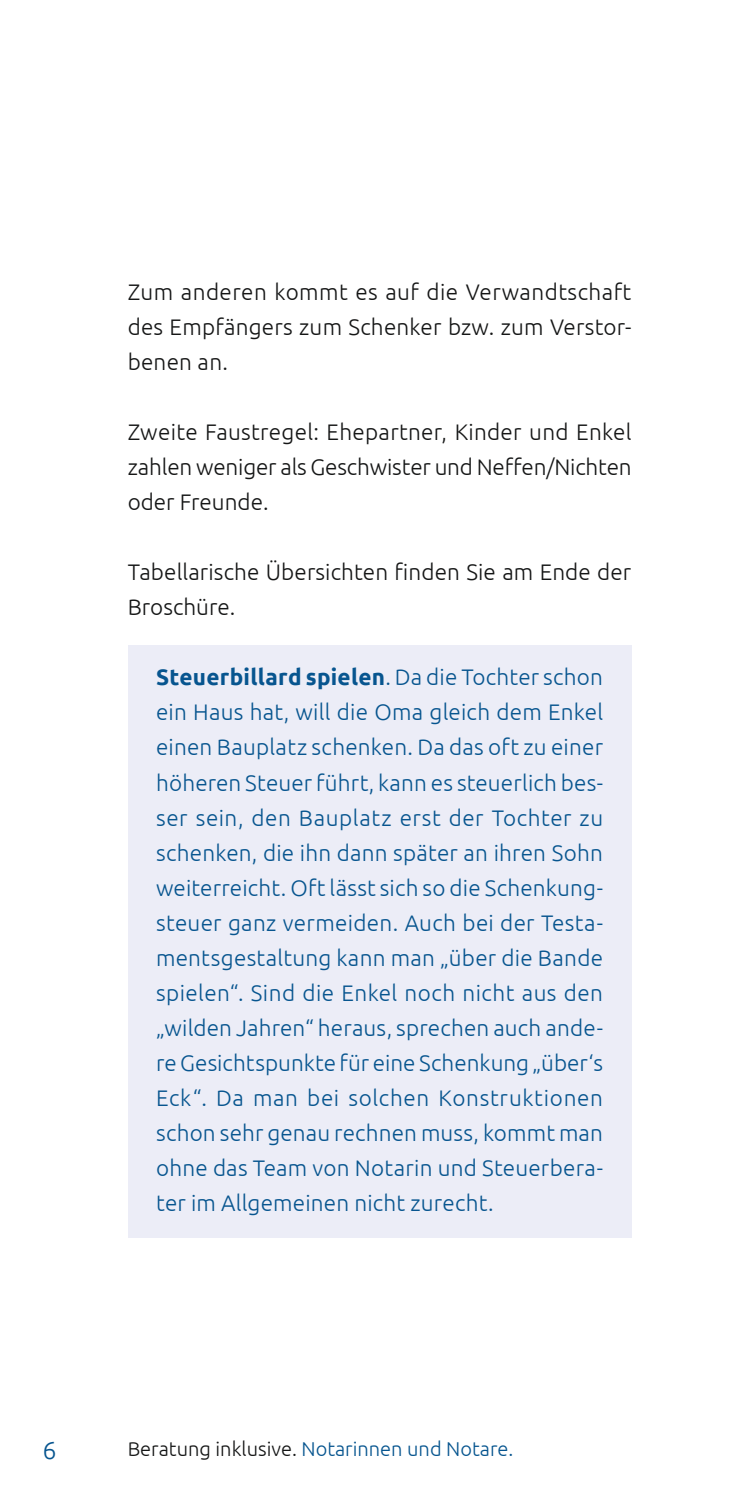
<style>
.page{position:relative;width:745px;height:1489px;background:#fff}
.page>*{position:absolute;margin:0;border:0;box-sizing:border-box;transform-origin:0 0}
.t1{font:300 25px "Ubuntu";color:#07558f}
.t2{font:300 22.5px/35px "Ubuntu";letter-spacing:.01em;color:#07558f;text-align:justify}
.t3{font:300 22.5px/35px "Ubuntu";letter-spacing:.005em;color:#151616;text-align:justify}
.t4{font:300 20px "Ubuntu";color:#07558f}
.s1{font-weight:700}
.s2{color:#151616}
</style>
<div class="page">
<div style="left:128px;top:645px;width:503px;height:592px;background:#ecedf7"></div>
<p class="t3" style="left:128px;top:274px;width:505px">Zum anderen kommt es auf die Verwandtschaft des Empfängers zum Schenker bzw. zum Verstor&shy;benen an.</p>
<p class="t3" style="left:128px;top:414px;width:505px">Zweite Faustregel: Ehepartner, Kinder und Enkel zahlen weniger als Geschwister und Neffen/Nichten oder Freunde.</p>
<p class="t3" style="left:128px;top:554px;width:505px">Tabellarische Übersichten finden Sie am Ende der<br>Broschüre.</p>
<p class="t2" style="left:156px;top:659px;width:448px"><span class="s1">Steuerbillard spielen</span>. Da die Tochter schon ein Haus hat, will die Oma gleich dem Enkel einen Bauplatz schenken. Da das oft zu einer höheren Steuer führt, kann es steuerlich bes&shy;ser sein, den Bauplatz erst der Tochter zu schenken, die ihn dann später an ihren Sohn weiterreicht. Oft lässt sich so die Schenkung&shy;steuer ganz vermeiden. Auch bei der Testa&shy;mentsgestaltung kann man „über die Bande spielen“. Sind die Enkel noch nicht aus den „wilden Jahren“ heraus, sprechen auch ande&shy;re Gesichtspunkte für eine Schenkung „über‘s Eck“. Da man bei solchen Konstruktionen schon sehr genau rechnen muss, kommt man ohne das Team von Notarin und Steuerbera&shy;ter im Allgemeinen nicht zurecht.</p>
<p class="t1" style="left:43px;top:1434px;width:16px">6</p>
<p class="t4" style="left:128px;top:1436px;width:387px"><span class="s2">Beratung inklusive.</span> Notarinnen und Notare.</p>
</div>
